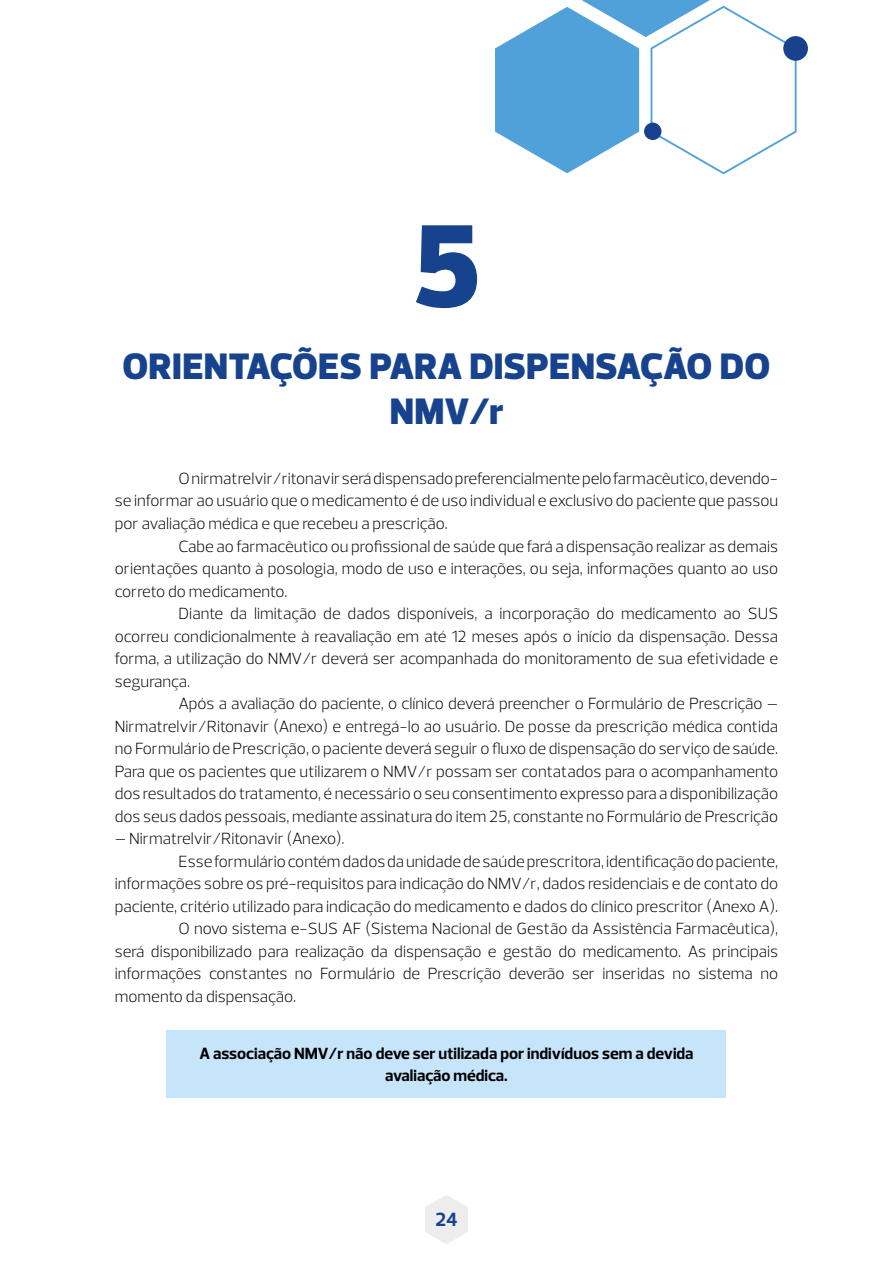
<style>
.page{position:relative;width:893px;height:1263px;background:#fff}
.page>*{position:absolute;margin:0;border:0;box-sizing:border-box;transform-origin:0 0}
.t1{font:900 120px "Prelo";color:#17428e}
.t2{font:900 37.5px/45px "Prelo";color:#17428e;text-align:center}
.t3{font:700 19.5px "Prelo";color:#17428e}
.t4{font:300 16.5px/22.5px "Prelo";color:#000;text-align:justify}
.t5{font:700 16.5px/22.5px "Prelo";color:#000;text-align:center}
</style>
<div class="page">
<svg style="left:495px;top:0;width:301px;height:174px"></svg>
<div style="left:783px;top:36px;width:25px;height:25px;background:#18418e;border-radius:50%"></div>
<div style="left:644px;top:123px;width:17px;height:17px;background:#18418e;border-radius:50%"></div>
<svg style="left:425px;top:1195px;width:43px;height:49px"></svg>
<div style="left:167px;top:1030px;width:559px;height:67px;background:#c6e4fa"></div>
<h1 class="t1" style="left:412px;top:193px;width:70px">5</h1>
<h2 class="t2" style="left:123px;top:344px;width:649px">ORIENTAÇÕES PARA DISPENSAÇÃO DO<br>NMV/r</h2>
<p class="t4" style="left:115px;top:467px;width:665px;text-indent:64px">O nirmatrelvir/ritonavir será dispensado preferencialmente pelo farmacêutico, devendo&shy;se informar ao usuário que o medicamento é de uso individual e exclusivo do paciente que passou por avaliação médica e que recebeu a prescrição.</p>
<p class="t4" style="left:115px;top:535px;width:665px;text-indent:64px">Cabe ao farmacêutico ou profissional de saúde que fará a dispensação realizar as demais orientações quanto à posologia, modo de uso e interações, ou seja, informações quanto ao uso correto do medicamento.</p>
<p class="t4" style="left:115px;top:602px;width:665px;text-indent:64px">Diante da limitação de dados disponíveis, a incorporação do medicamento ao SUS ocorreu condicionalmente à reavaliação em até 12 meses após o início da dispensação. Dessa forma, a utilização do NMV/r deverá ser acompanhada do monitoramento de sua efetividade e segurança.</p>
<p class="t4" style="left:115px;top:692px;width:665px;text-indent:64px">Após a avaliação do paciente, o clínico deverá preencher o Formulário de Prescrição – Nirmatrelvir/Ritonavir (Anexo) e entregá-lo ao usuário. De posse da prescrição médica contida no Formulário de Prescrição, o paciente deverá seguir o fluxo de dispensação do serviço de saúde.<br>Para que os pacientes que utilizarem o NMV/r possam ser contatados para o acompanhamento dos resultados do tratamento, é necessário o seu consentimento expresso para a disponibilização dos seus dados pessoais, mediante assinatura do item 25, constante no Formulário de Prescrição</p>
<p class="t4" style="left:115px;top:827px;width:231px">– Nirmatrelvir/Ritonavir (Anexo).</p>
<p class="t4" style="left:179px;top:850px;width:601px">Esse formulário contém dados da unidade de saúde prescritora, identificação do paciente,</p>
<p class="t4" style="left:115px;top:872px;width:665px">informações sobre os pré-requisitos para indicação do NMV/r, dados residenciais e de contato do</p>
<p class="t4" style="left:115px;top:895px;width:665px">paciente, critério utilizado para indicação do medicamento e dados do clínico prescritor (Anexo A).</p>
<p class="t4" style="left:179px;top:917px;width:601px">O novo sistema e-SUS AF (Sistema Nacional de Gestão da Assistência Farmacêutica),</p>
<p class="t4" style="left:115px;top:940px;width:665px">será disponibilizado para realização da dispensação e gestão do medicamento. As principais</p>
<p class="t4" style="left:115px;top:962px;width:665px">informações constantes no Formulário de Prescrição deverão ser inseridas no sistema no</p>
<p class="t4" style="left:115px;top:985px;width:183px">momento da dispensação.</p>
<p class="t5" style="left:199px;top:1042px;width:496px">A associação NMV/r não deve ser utilizada por indivíduos sem a devida avaliação médica.</p>
<p class="t3" style="left:435px;top:1207px;width:24px">24</p>
</div>
